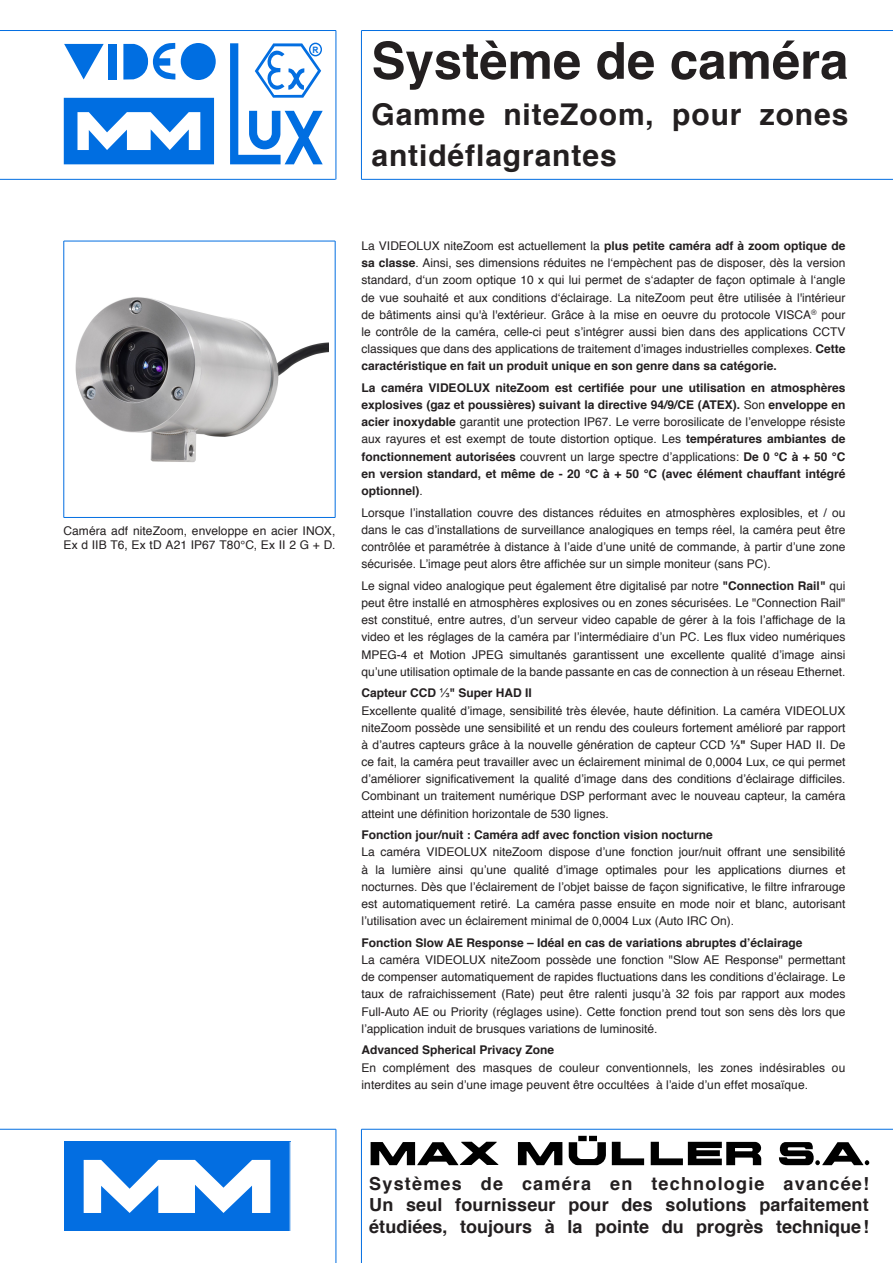
<style>
.page{position:relative;width:893px;height:1263px;background:#fff}
.page>*{position:absolute;margin:0;border:0;box-sizing:border-box;transform-origin:0 0}
.t1{font:700 51px "Helvetica";color:#231f20}
.t2{font:700 30px/40.5px "Helvetica";letter-spacing:.03em;color:#231f20}
.t3{font:700 18px/21.6px "Helvetica";color:#231f20;text-align:justify}
.t4{font:12px/17.1px "Helvetica";color:#231f20;text-align:justify}
.t5{font:700 12px/17.1px "Helvetica";color:#231f20;text-align:justify}
.t6{font:700 8.85px "Arial";color:#036ee1;scale:.95 1}
.s1{font-weight:700}
.s2{font-weight:400}
.s3{font-family:"Arial"}
.s4{font-family:"Arial";font-weight:700}
</style>
<div class="page">
<hr style="left:361px;top:30px;width:532px;height:1px;background:#036ee1">
<hr style="left:361px;top:179px;width:532px;height:1px;background:#036ee1">
<hr style="left:361px;top:31px;width:1px;height:148px;background:#036ee1">
<hr style="left:361px;top:1129px;width:532px;height:1px;background:#036ee1">
<hr style="left:0;top:1129px;width:336px;height:1px;background:#036ee1">
<hr style="left:336px;top:1129px;width:1px;height:134px;background:#036ee1">
<hr style="left:361px;top:1129px;width:1px;height:134px;background:#036ee1">
<div style="left:64px;top:1142px;width:226px;height:89px;background:#036ee1"></div>
<svg style="left:84px;top:1160px;width:186px;height:53px"></svg>
<hr style="left:0;top:30px;width:336px;height:1px;background:#036ee1">
<hr style="left:336px;top:31px;width:1px;height:148px;background:#036ee1">
<hr style="left:0;top:179px;width:336px;height:1px;background:#036ee1">
<div style="left:64px;top:98px;width:150px;height:66px;background:#006ee1"></div>
<svg style="left:77px;top:112px;width:123px;height:38px"></svg>
<svg style="left:230px;top:42px;width:93px;height:122px"></svg>
<svg style="left:64px;top:44px;width:40px;height:35px"></svg>
<div style="left:108px;top:44px;width:9px;height:36px;background:#006ee1"></div>
<div style="left:181px;top:43px;width:35px;height:37px;background:#006ee1;border-radius:50%"></div>
<svg style="left:123px;top:43px;width:52px;height:37px"></svg>
<hr style="left:335px;top:241px;width:1px;height:276px;background:#036ee1">
<hr style="left:63px;top:241px;width:1px;height:276px;background:#036ee1">
<hr style="left:64px;top:517px;width:271px;height:1px;background:#036ee1">
<hr style="left:64px;top:241px;width:271px;height:1px;background:#036ee1">
<img style="left:75px;top:297px;width:253px;height:166px">
<svg style="left:569px;top:1142px;width:37px;height:23px"></svg>
<div style="left:589px;top:1136px;width:8px;height:5px;background:#000"></div>
<div style="left:578px;top:1136px;width:9px;height:5px;background:#000"></div>
<svg style="left:518px;top:1142px;width:44px;height:23px"></svg>
<svg style="left:651px;top:1142px;width:111px;height:23px"></svg>
<svg style="left:612px;top:1142px;width:32px;height:23px"></svg>
<svg style="left:371px;top:1142px;width:127px;height:23px"></svg>
<svg style="left:778px;top:1142px;width:91px;height:23px"></svg>
<p class="t6" style="left:312px;top:44px;width:8px">R</p>
<h1 class="t1" style="left:371px;top:20px;width:478px">Système de caméra</h1>
<h2 class="t2" style="left:371px;top:95px;width:478px">Gamme niteZoom, pour zones antidéflagrantes</h2>
<p class="t4" style="left:63px;top:524px;width:273px;line-height:14.4px">Caméra adf niteZoom, enveloppe en acier INOX,<br>Ex d IIB T6, Ex tD A21 IP67 T80°C, Ex II 2 G + D.</p>
<p class="t4" style="left:361px;top:238px;width:485px">La VIDEOLUX niteZoom est actuellement la <span class="s1">plus petite caméra adf à zoom optique de sa classe</span>. Ainsi, ses dimensions réduites ne l‘empèchent pas de disposer, dès la version standard, d‘un zoom optique 10 x qui lui permet de s‘adapter de façon optimale à l‘angle de vue souhaité et aux conditions d‘éclairage. La niteZoom peut être utilisée à l'intérieur de bâtiments ainsi qu'à l'extérieur. Grâce à la mise en oeuvre du protocole VISCA<sup>®</sup> pour le contrôle de la caméra, celle-ci peut s’intégrer aussi bien dans des applications CCTV classiques que dans des applications de traitement d’images industrielles complexes. <span class="s1">Cette caractéristique en fait un produit unique en son genre dans sa catégorie.</span></p>
<p class="t5" style="left:361px;top:379px;width:485px">La caméra VIDEOLUX niteZoom est certifiée pour une utilisation en atmosphères explosives (gaz et poussières) suivant la directive 94/9/CE (ATEX). <span class="s2">Son</span> enveloppe en acier inoxydable <span class="s2">garantit une protection IP67. Le verre borosilicate de l’enveloppe résiste aux rayures et est exempt de toute distortion optique. Les</span> températures ambiantes de fonctionnement autorisées <span class="s2">couvrent un large spectre d’applications:</span> De 0 °C à + 50 °C en version standard, et même de - 20 °C à + 50 °C (avec élément chauffant intégré optionnel)<span class="s2">.</span></p>
<p class="t4" style="left:361px;top:504px;width:485px">Lorsque l’installation couvre des distances réduites en atmosphères explosibles, et / ou dans le cas d’installations de surveillance analogiques en temps réel, la caméra peut être contrôlée et paramétrée à distance à l’aide d’une unité de commande, à partir d’une zone sécurisée. L’image peut alors être affichée sur un simple moniteur (sans PC).</p>
<p class="t4" style="left:361px;top:577px;width:485px">Le signal video analogique peut également être digitalisé par notre <span class="s1">"Connection Rail"</span> qui peut être installé en atmosphères explosives ou en zones sécurisées. Le "Connection Rail" est constitué, entre autres, d’un serveur video capable de gérer à la fois l’affichage de la video et les réglages de la caméra par l’intermédiaire d’un PC. Les flux video numériques MPEG-4 et Motion JPEG simultanés garantissent une excellente qualité d’image ainsi qu’une utilisation optimale de la bande passante en cas de connection à un réseau Ethernet.</p>
<p class="t4" style="left:361px;top:685px;width:485px;text-align:left"><span class="s1">Capteur CCD</span> <span class="s3">⅓</span><span class="s1">" Super HAD II<br></span>Excellente qualité d’image, sensibilité très élevée, haute définition. La caméra VIDEOLUX niteZoom possède une sensibilité et un rendu des couleurs fortement amélioré par rapport à d’autres capteurs grâce à la nouvelle génération de capteur CCD <span class="s4">⅓</span><span class="s1">"</span> Super HAD II. De ce fait, la caméra peut travailler avec un éclairement minimal de 0,0004 Lux, ce qui permet d’améliorer significativement la qualité d’image dans des conditions d’éclairage difficiles.<br>Combinant un traitement numérique DSP performant avec le nouveau capteur, la caméra atteint une définition horizontale de 530 lignes.</p>
<p class="t5" style="left:361px;top:827px;width:353px">Fonction jour/nuit : Caméra adf avec fonction vision nocturne</p>
<p class="t4" style="left:361px;top:844px;width:485px">La caméra VIDEOLUX niteZoom dispose d’une fonction jour/nuit offrant une sensibilité à la lumière ainsi qu’une qualité d’image optimales pour les applications diurnes et nocturnes. Dès que l’éclairement de l’objet baisse de façon significative, le filtre infrarouge est automatiquement retiré. La caméra passe ensuite en mode noir et blanc, autorisant l’utilisation avec un éclairement minimal de 0,0004 Lux (Auto IRC On).</p>
<p class="t5" style="left:361px;top:934px;width:443px">Fonction Slow AE Response – Idéal en cas de variations abruptes d’éclairage</p>
<p class="t4" style="left:361px;top:952px;width:485px">La caméra VIDEOLUX niteZoom possède une fonction "Slow AE Response" permettant de compenser automatiquement de rapides fluctuations dans les conditions d’éclairage. Le taux de rafraichissement (Rate) peut être ralenti jusqu’à 32 fois par rapport aux modes Full-Auto AE ou Priority (réglages usine). Cette fonction prend tout son sens dès lors que l’application induit de brusques variations de luminosité.</p>
<p class="t5" style="left:361px;top:1042px;width:194px">Advanced Spherical Privacy Zone</p>
<p class="t4" style="left:361px;top:1059px;width:485px">En complément des masques de couleur conventionnels, les zones indésirables ou interdites au sein d’une image peuvent être occultées à l’aide d’un effet mosaïque.</p>
<h3 class="t3" style="left:369px;top:1173px;width:501px">Systèmes de caméra en technologie avancée!<br>Un seul fournisseur pour des solutions parfaitement étudiées, toujours à la pointe du progrès technique !</h3>
</div>
